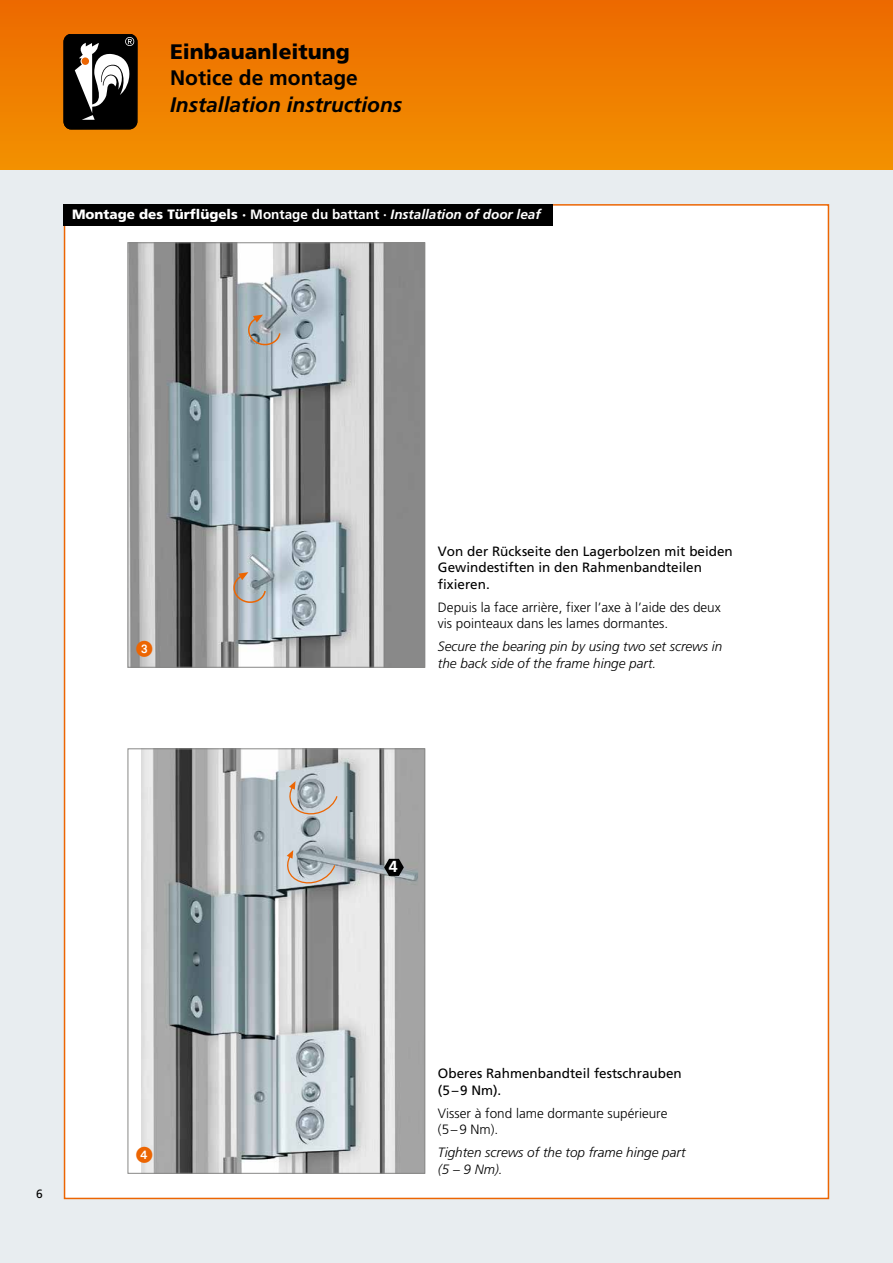
<style>
.page{position:relative;width:893px;height:1263px;background:#fff}
.page>*{position:absolute;margin:0;border:0;box-sizing:border-box;transform-origin:0 0}
.t1{font:italic 700 21px "Frutiger";color:#000}
.t2{font:900 21px "Frutiger";color:#000}
.t3{font:700 21px "Frutiger";color:#000}
.t4{font:16.5px "European Pi One";color:#ec6502}
.t5{font:700 15.9px "Frutiger";color:#fff}
.t6{font:13.5px/16.5px "Frutiger";color:#000}
.t7{font:300 13.5px/16.5px "Frutiger";color:#000}
.t8{font:italic 300 13.5px/16.5px "Frutiger";color:#000}
.t9{font:italic 700 13.5px "Frutiger";color:#fff}
.t10{font:12px "Frutiger";color:#000}
.s1{font-weight:900;font-style:normal}
.s2{font-style:normal}
</style>
<div class="page">
<div style="left:0;top:0;width:893px;height:170px;background:linear-gradient(to bottom,#ec6900,#f39100)"></div>
<div style="left:64px;top:34px;width:73px;height:95px;background:#000;border-radius:8px"></div>
<div style="left:64px;top:34px;width:73px;height:95px;border:1px solid #000;border-radius:8px"></div>
<svg style="left:75px;top:37px;width:61px;height:83px"></svg>
<div style="left:0;top:170px;width:893px;height:1093px;background:#e8edf0"></div>
<div style="left:64px;top:204px;width:765px;height:995px;background:#fff;border:2px solid #ec6502"></div>
<div style="left:64px;top:204px;width:489px;height:21px;background:#000"></div>
<img style="left:130px;top:244px;width:293px;height:422px">
<svg style="left:233px;top:572px;width:34px;height:31px"></svg>
<svg style="left:248px;top:315px;width:33px;height:31px"></svg>
<div style="left:128px;top:242px;width:297px;height:426px;border:1px solid #878786"></div>
<div style="left:138px;top:643px;width:13px;height:13px;background:#fff;border-radius:50%"></div>
<img style="left:142px;top:750px;width:281px;height:422px">
<svg style="left:285px;top:850px;width:51px;height:37px;background:#b2b3b3"></svg>
<svg style="left:288px;top:781px;width:51px;height:37px;background:#bebebf"></svg>
<svg style="left:384px;top:859px;width:20px;height:17px"></svg>
<div style="left:128px;top:748px;width:297px;height:426px;border:1px solid #878786"></div>
<div style="left:138px;top:1149px;width:13px;height:13px;background:#fff;border-radius:50%"></div>
<h1 class="t2" style="left:170px;top:39px;width:181px">Einbauanleitung</h1>
<h1 class="t3" style="left:170px;top:66px;width:189px">Notice de montage</h1>
<h1 class="t1" style="left:170px;top:92px;width:234px">Installation instructions</h1>
<p class="t9" style="left:72px;top:207px;width:470px"><span class="s1">Montage des Türflügels ·</span> <span class="s2">Montage du battant ·</span> Installation of door leaf</p>
<p class="t4" style="left:136px;top:639px;width:18px">3</p>
<p class="t10" style="left:36px;top:1187px;width:8px">6</p>
<p class="t4" style="left:136px;top:1145px;width:18px">4</p>
<p class="t6" style="left:438px;top:543px;width:296px">Von der Rückseite den Lagerbolzen mit beiden<br>Gewindestiften in den Rahmenbandteilen fixieren.</p>
<p class="t7" style="left:438px;top:599px;width:284px">Depuis la face arrière, fixer l’axe à l’aide des deux vis pointeaux dans les lames dormantes.</p>
<p class="t8" style="left:438px;top:638px;width:286px">Secure the bearing pin by using two set screws in the back side of the frame hinge part.</p>
<p class="t5" style="left:389px;top:857px;width:10px">4</p>
<p class="t6" style="left:438px;top:1065px;width:245px">Oberes Rahmenbandteil festschrauben (5–9 Nm).</p>
<p class="t7" style="left:438px;top:1105px;width:231px">Visser à fond lame dormante supérieure (5–9 Nm).</p>
<p class="t8" style="left:438px;top:1144px;width:249px">Tighten screws of the top frame hinge part (5 – 9 Nm).</p>
</div>
